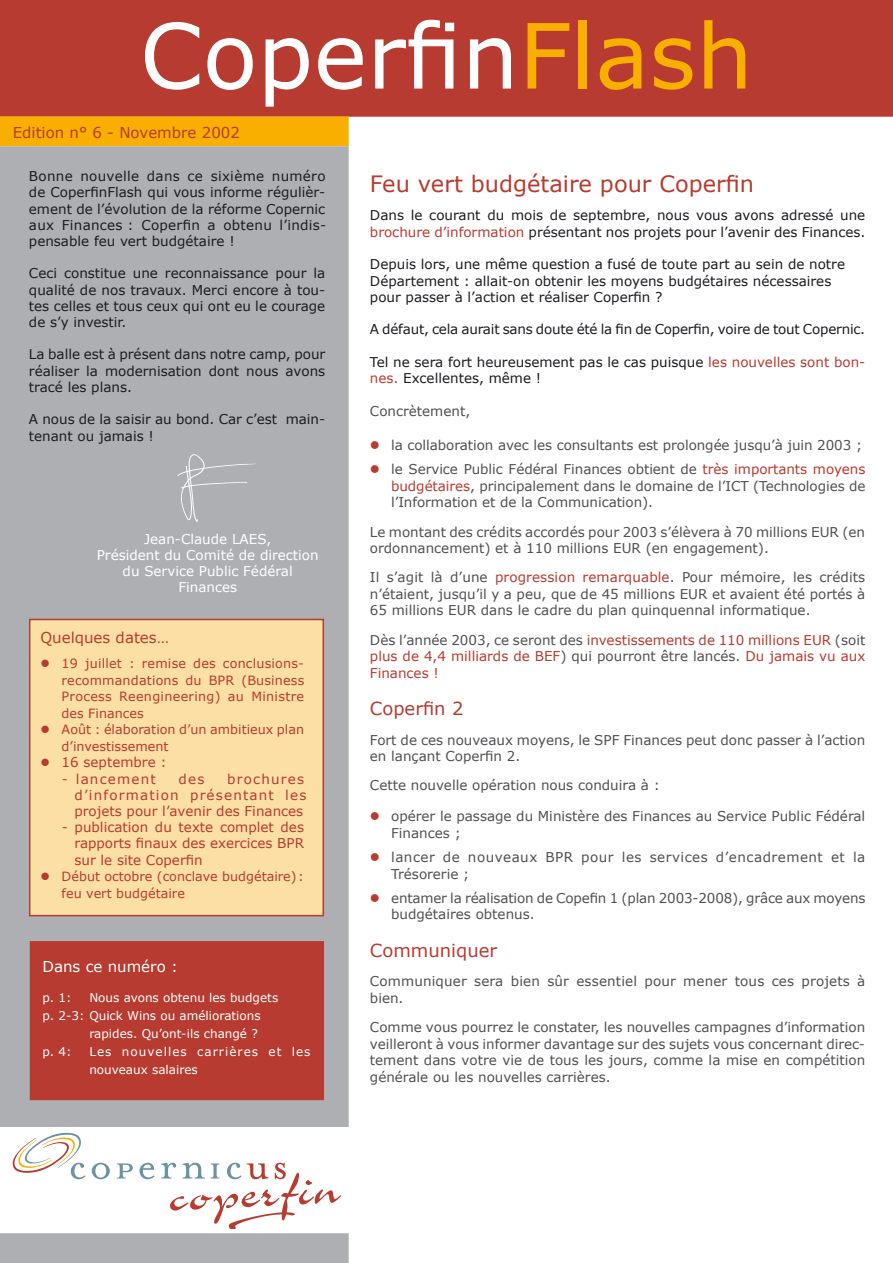
<style>
.page{position:relative;width:893px;height:1263px;background:#fff}
.page>*{position:absolute;margin:0;border:0;box-sizing:border-box;transform-origin:0 0}
.t1{font:90px "Verdana";color:#fff}
.t2{font:22.5px "Verdana";color:#b73b30}
.t3{font:18px "Verdana";color:#b73b30}
.t4{font:15px "Verdana";color:#b73b30}
.t5{font:15px "Verdana";color:#fff}
.Body_Text{font:13.5px/16.5px "Verdana";color:#504f53}
.Body_Text-2{font:13.5px/16.2px "Verdana";color:#1b1c20}
.t6{font:13.5px/16.5px "Verdana";color:#b73b30;text-align:justify}
.t7{font:13.5px/16.2px "Verdana";color:#fff;text-align:center}
.t8{font:13.5px/16.2px "Verdana";letter-spacing:.085em;color:#b73b30}
.Body_Text-3{font:13.5px/16.5px "Verdana";letter-spacing:.035em;color:#504f53}
.t9{font:13.5px "Verdana";letter-spacing:.09em;color:#b73b30}
.t10{font:12.75px/16.5px "Verdana";color:#b73b30}
.t11{font:12px "Verdana";color:#fff}
.t12{font:12px/18px "Verdana";letter-spacing:.09em;color:#fff}
.s1{color:#f8af00}
.s2{color:#b73b30}
.s3{color:#504f53}
</style>
<div class="page">
<div style="left:0;top:0;width:893px;height:117px;background:#b73b30"></div>
<div style="left:1px;top:117px;width:347px;height:29px;background:#f8af00"></div>
<div style="left:0;top:116px;width:349px;height:30px;border:2px solid #f8af00"></div>
<div style="left:1px;top:147px;width:347px;height:979px;background:#aeafb2"></div>
<div style="left:0;top:146px;width:349px;height:981px;border:2px solid #aeafb2"></div>
<svg style="left:0;top:1133px;width:349px;height:130px"></svg>
<div style="left:31px;top:942px;width:292px;height:157px;background:#b73b30"></div>
<div style="left:30px;top:941px;width:294px;height:159px;border:2px solid #b73b30"></div>
<div style="left:30px;top:619px;width:293px;height:297px;background:#fcdfa4"></div>
<div style="left:29px;top:619px;width:295px;height:297px;border:2px solid #b73b30"></div>
<img style="left:199px;top:457px;width:47px;height:11px">
<p class="t1" style="left:140px;top:-1px;width:615px">Coperfin<span class="s1">Flash</span></p>
<p class="t4" style="left:13px;top:123px;width:229px">Edition n° 6 - Novembre 2002</p>
<p class="Body_Text-2" style="left:29px;top:168px;width:299px;text-align:justify">Bonne nouvelle dans ce sixième numéro de CoperfinFlash qui vous informe régulièr&shy;ement de l’évolution de la réforme Copernic aux Finances : Coperfin a obtenu l’indis&shy;pensable feu vert budgétaire !</p>
<p class="Body_Text-2" style="left:29px;top:265px;width:298px;text-align:justify">Ceci constitue une reconnaissance pour la qualité de nos travaux. Merci encore à tou&shy;tes celles et tous ceux qui ont eu le courage de s’y investir.</p>
<p class="Body_Text-2" style="left:29px;top:346px;width:298px;text-align:justify">La balle est à présent dans notre camp, pour réaliser la modernisation dont nous avons tracé les plans.</p>
<p class="Body_Text-2" style="left:29px;top:411px;width:298px">A nous de la saisir au bond. Car c’est main&shy;tenant ou jamais !</p>
<p class="t7" style="left:97px;top:530px;width:223px">Jean-Claude LAES,<br>Président du Comité de direction du Service Public Fédéral<br>Finances</p>
<p class="t4" style="left:40px;top:628px;width:130px">Quelques dates…</p>
<p class="t10" style="left:62px;top:655px;width:244px;text-align:justify;text-indent:-21px">● 19 juillet : remise des conclusions&shy;recommandations du BPR (Business Process Reengineering) au Ministre des Finances</p>
<p class="t10" style="left:62px;top:721px;width:244px;text-indent:-21px">● Août : élaboration d’un ambitieux plan d’investissement</p>
<p class="t6" style="left:40px;top:754px;width:128px">● 16 septembre :</p>
<p class="t9" style="left:62px;top:770px;width:96px">- lancement</p>
<p class="t6" style="left:179px;top:770px;width:27px">des</p>
<p class="t8" style="left:74px;top:770px;width:233px;text-indent:153px">brochures d’information présentant les projets pour l’avenir des Finances</p>
<p class="t6" style="left:74px;top:819px;width:231px;text-indent:-13px">- publication du texte complet des rapports finaux des exercices BPR sur le site Coperfin</p>
<p class="t10" style="left:62px;top:868px;width:244px;text-indent:-21px">● Début octobre (conclave budgétaire) : feu vert budgétaire</p>
<p class="t5" style="left:43px;top:957px;width:137px">Dans ce numéro :</p>
<p class="t11" style="left:43px;top:990px;width:31px">p. 1:</p>
<p class="t11" style="left:89px;top:990px;width:190px">Nous avons obtenu les budgets</p>
<p class="t11" style="left:43px;top:1008px;width:220px">p. 2-3: Quick Wins ou améliorations</p>
<p class="t11" style="left:89px;top:1026px;width:170px">rapides. Qu’ont-ils changé ?</p>
<p class="t11" style="left:43px;top:1044px;width:31px">p. 4:</p>
<p class="t12" style="left:89px;top:1043px;width:223px">Les nouvelles carrières et les nouveaux salaires</p>
<p class="t2" style="left:370px;top:169px;width:386px">Feu vert budgétaire pour Coperfin</p>
<p class="Body_Text-2" style="left:370px;top:207px;width:497px">Dans le courant du mois de septembre, nous vous avons adressé une <span class="s2">brochure d’information</span> présentant nos projets pour l’avenir des Finances.</p>
<p class="Body_Text-2" style="left:370px;top:256px;width:477px">Depuis lors, une même question a fusé de toute part au sein de notre<br>Département : allait-on obtenir les moyens budgétaires nécessaires pour passer à l’action et réaliser Coperfin ?</p>
<p class="Body_Text-2" style="left:370px;top:321px;width:497px">A défaut, cela aurait sans doute été la fin de Coperfin, voire de tout Copernic.</p>
<p class="Body_Text-2" style="left:370px;top:353px;width:497px">Tel ne sera fort heureusement pas le cas puisque <span class="s2">les nouvelles sont bon&shy;nes.</span> Excellentes, même !</p>
<p class="Body_Text" style="left:370px;top:402px;width:102px">Concrètement,</p>
<p class="Body_Text" style="left:370px;top:436px;width:494px"><span class="s2">●</span> la collaboration avec les consultants est prolongée jusqu’à juin 2003 ;</p>
<p class="Body_Text" style="left:391px;top:461px;width:476px;text-align:justify;text-indent:-21px"><span class="s2">●</span> le Service Public Fédéral Finances obtient de <span class="s2">très importants moyens budgétaires</span>, principalement dans le domaine de l’ICT (Technologies de l’Information et de la Communication).</p>
<p class="Body_Text" style="left:370px;top:523px;width:497px">Le montant des crédits accordés pour 2003 s’élèvera à 70 millions EUR (en ordonnancement) et à 110 millions EUR (en engagement).</p>
<p class="Body_Text" style="left:370px;top:569px;width:497px;text-align:justify">Il s’agit là d’une <span class="s2">progression remarquable</span>. Pour mémoire, les crédits n’étaient, jusqu’il y a peu, que de 45 millions EUR et avaient été portés à 65 millions EUR dans le cadre du plan quinquennal informatique.</p>
<p class="t6" style="left:370px;top:631px;width:497px"><span class="s3">Dès l’année 2003, ce seront des</span> investissements de 110 millions EUR <span class="s3">(soit </span>plus de 4,4 milliards de BEF<span class="s3">) qui pourront être lancés.</span> Du jamais vu aux Finances !</p>
<p class="t3" style="left:370px;top:697px;width:95px">Coperfin 2</p>
<p class="Body_Text" style="left:370px;top:731px;width:497px">Fort de ces nouveaux moyens, le SPF Finances peut donc passer à l’action en lançant Coperfin 2.</p>
<p class="Body_Text" style="left:370px;top:777px;width:291px">Cette nouvelle opération nous conduira à :</p>
<p class="Body_Text" style="left:391px;top:807px;width:476px;text-indent:-21px"><span class="s2">●</span> opérer le passage du Ministère des Finances au Service Public Fédéral<br>Finances ;</p>
<p class="Body_Text-3" style="left:391px;top:848px;width:476px;text-indent:-21px"><span class="s2">●</span> lancer de nouveaux BPR pour les services d’encadrement et la<br>Trésorerie ;</p>
<p class="Body_Text" style="left:391px;top:889px;width:476px;text-indent:-21px"><span class="s2">●</span> entamer la réalisation de Copefin 1 (plan 2003-2008), grâce aux moyens budgétaires obtenus.</p>
<p class="t3" style="left:370px;top:939px;width:129px">Communiquer</p>
<p class="Body_Text" style="left:370px;top:973px;width:497px">Communiquer sera bien sûr essentiel pour mener tous ces projets à bien.</p>
<p class="Body_Text" style="left:370px;top:1018px;width:497px;text-align:justify">Comme vous pourrez le constater, les nouvelles campagnes d’information veilleront à vous informer davantage sur des sujets vous concernant direc&shy;tement dans votre vie de tous les jours, comme la mise en compétition générale ou les nouvelles carrières.</p>
</div>
